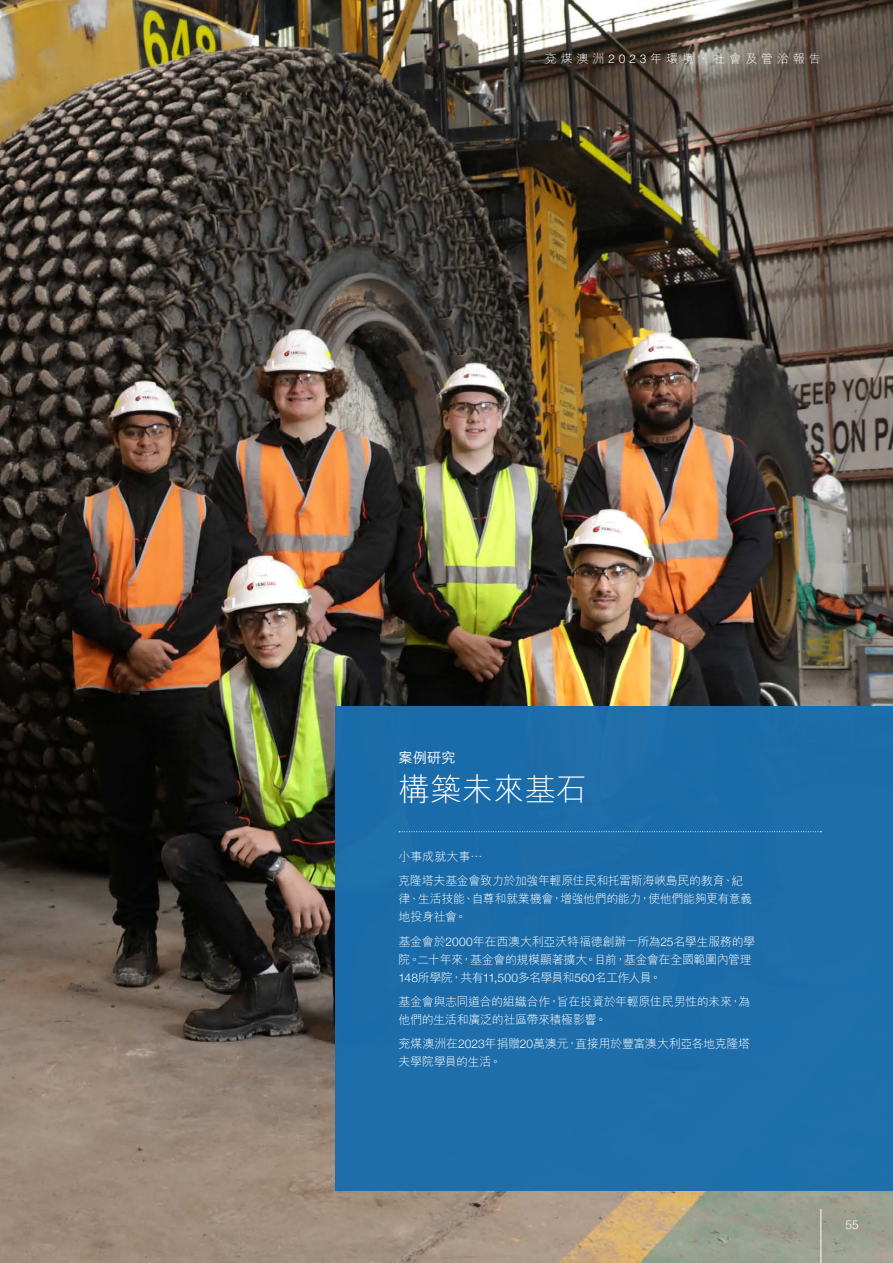
<style>
.page{position:relative;width:893px;height:1263px;background:#fff}
.page>*{position:absolute;margin:0;border:0;box-sizing:border-box;transform-origin:0 0}
.t1{font:300 31.5px "M Hei HK";color:#fff}
.t2{font:500 14.25px "M Hei HK";color:#fff}
.t3{font:300 12px/18px "M Hei HK";letter-spacing:-.03em;color:#fff}
.t4{font:300 12px "M Hei HK";letter-spacing:.32em;color:#fff}
.t5{font:300 12px "Helvetica";color:#fff}
.s1{font-family:"Helvetica LT Std"}
.s2{font-family:"Helvetica Neue"}
</style>
<div class="page">
<img style="left:0;top:0;width:893px;height:1263px">
<div style="left:336px;top:706px;width:557px;height:485px;background:#1b6ead"></div>
<svg style="left:399px;top:831px;width:422px;height:1px"></svg>
<hr style="left:821px;top:1209px;width:1px;height:54px;background:#fff">
<p class="t4" style="left:545px;top:53px;width:277px">兗煤澳洲<span class="s1">2023</span>年環境、社會及管治報告</p>
<p class="t2" style="left:399px;top:747px;width:59px">案例研究</p>
<h1 class="t1" style="left:399px;top:773px;width:190px">構築未來基石</h1>
<p class="t3" style="left:399px;top:844px;width:346px;line-height:24.5px">小事成就大事…<br>克隆塔夫基金會致力於加強年輕原住民和托雷斯海峽島民的教育、紀</p>
<p class="t3" style="left:399px;top:890px;width:355px">律、生活技能、自尊和就業機會，增強他們的能力，使他們能夠更有意義地投身社會。</p>
<p class="t3" style="left:399px;top:932px;width:358px">基金會於<span class="s2">2000</span>年在西澳大利亞沃特福德創辦一所為<span class="s2">25</span>名學生服務的學院。二十年來，基金會的規模顯著擴大。目前，基金會在全國範圍內管理<br><span class="s2">148</span>所學院，共有<span class="s2">11,500</span>多名學員和<span class="s2">560</span>名工作人員。</p>
<p class="t3" style="left:399px;top:992px;width:353px">基金會與志同道合的組織合作，旨在投資於年輕原住民男性的未來，為他們的生活和廣泛的社區帶來積極影響。</p>
<p class="t3" style="left:399px;top:1035px;width:353px">兖煤澳洲在<span class="s2">2023</span>年捐贈<span class="s2">20</span>萬澳元，直接用於豐富澳大利亞各地克隆塔夫學院學員的生活。</p>
<p class="t5" style="left:846px;top:1214px;width:15px">55</p>
</div>
